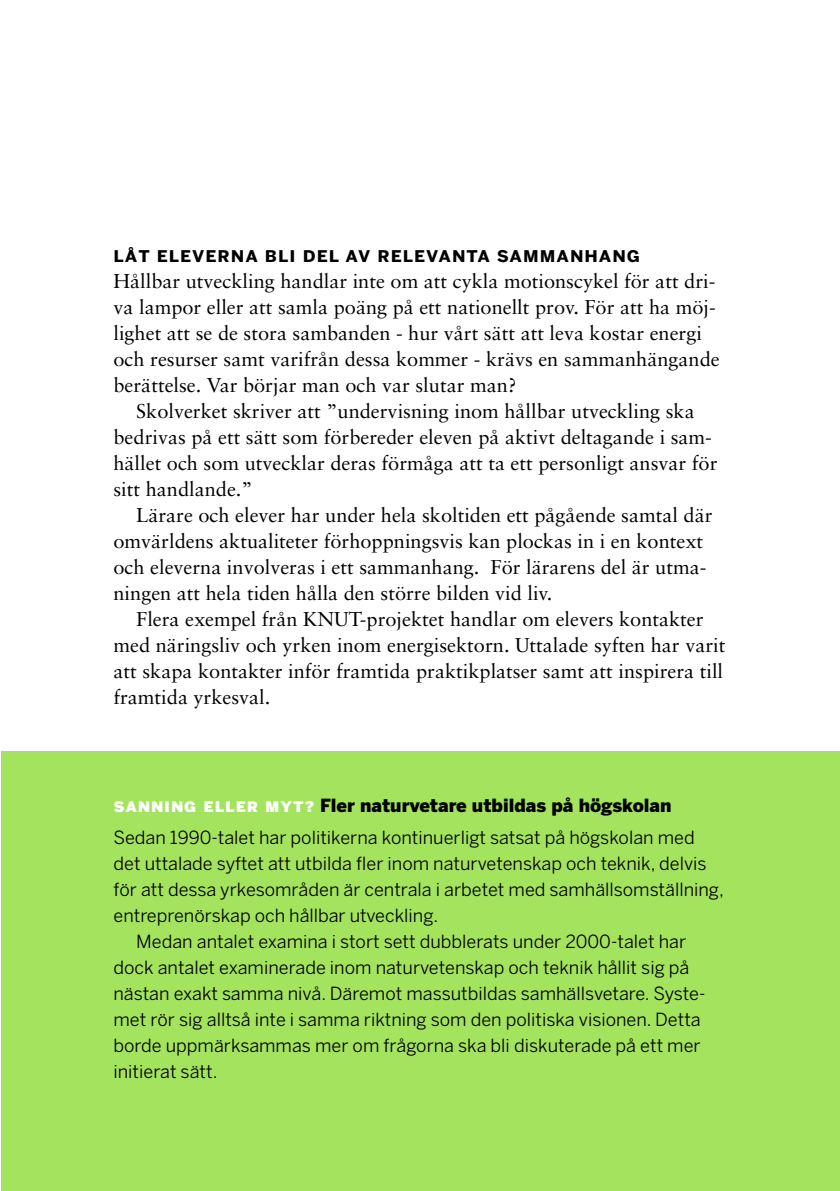
<style>
.page{position:relative;width:840px;height:1191px;background:#fff}
.page>*{position:absolute;margin:0;border:0;box-sizing:border-box;transform-origin:0 0}
.t1{font:20px "Sabon Roman Os F";color:#000}
.t2{font:20px "Benton Sans Bold SC";letter-spacing:.05em;color:#000}
.t3{font:18px/31.6px "Benton Sans";color:#000}
.s1{font-family:"Benton Sans Black SC";color:#fff}
.s2{font-weight:900}
</style>
<div class="page">
<div style="left:1px;top:751px;width:838px;height:440px;background:#a3e35e"></div>
<p class="t2" style="left:113px;top:242px;width:528px">LÅT ELEVERNA BLI DEL AV RELEVANTA SAMMANHANG</p>
<p class="t1" style="left:113px;top:269px;width:603px">Hållbar utveckling handlar inte om att cykla motionscykel för att dri-</p>
<p class="t1" style="left:113px;top:295px;width:603px">va lampor eller att samla poäng på ett nationellt prov. För att ha möj-</p>
<p class="t1" style="left:113px;top:321px;width:589px">lighet att se de stora sambanden - hur vårt sätt att leva kostar energi</p>
<p class="t1" style="left:113px;top:347px;width:607px">och resurser samt varifrån dessa kommer - krävs en sammanhängande</p>
<p class="t1" style="left:113px;top:373px;width:404px">berättelse. Var börjar man och var slutar man?</p>
<p class="t1" style="left:136px;top:399px;width:559px">Skolverket skriver att ”undervisning inom hållbar utveckling ska</p>
<p class="t1" style="left:113px;top:425px;width:599px">bedrivas på ett sätt som förbereder eleven på aktivt deltagande i sam-</p>
<p class="t1" style="left:113px;top:451px;width:605px">hället och som utvecklar deras förmåga att ta ett personligt ansvar för</p>
<p class="t1" style="left:113px;top:477px;width:140px">sitt handlande.”</p>
<p class="t1" style="left:136px;top:503px;width:577px">Lärare och elever har under hela skoltiden ett pågående samtal där</p>
<p class="t1" style="left:113px;top:529px;width:591px">omvärldens aktualiteter förhoppningsvis kan plockas in i en kontext</p>
<p class="t1" style="left:113px;top:555px;width:594px">och eleverna involveras i ett sammanhang. För lärarens del är utma-</p>
<p class="t1" style="left:113px;top:581px;width:440px">ningen att hela tiden hålla den större bilden vid liv.</p>
<p class="t1" style="left:136px;top:607px;width:568px">Flera exempel från KNUT-projektet handlar om elevers kontakter</p>
<p class="t1" style="left:113px;top:633px;width:613px">med näringsliv och yrken inom energisektorn. Uttalade syften har varit</p>
<p class="t1" style="left:113px;top:659px;width:610px">att skapa kontakter inför framtida praktikplatser samt att inspirera till</p>
<p class="t1" style="left:113px;top:685px;width:158px">framtida yrkesval.</p>
<p class="t3" style="left:113px;top:789px;width:582px"><span class="s1">SANNING ELLER MYT?</span> <span class="s2">Fler naturvetare utbildas på högskolan<br></span>Sedan 1990-talet har politikerna kontinuerligt satsat på högskolan med</p>
<p class="t3" style="left:113px;top:847px;width:594px">det uttalade syftet att utbilda fler inom naturvetenskap och teknik, delvis</p>
<p class="t3" style="left:113px;top:873px;width:611px">för att dessa yrkesområden är centrala i arbetet med samhällsomställning,</p>
<p class="t3" style="left:113px;top:899px;width:326px">entreprenörskap och hållbar utveckling.</p>
<p class="t3" style="left:136px;top:925px;width:551px">Medan antalet examina i stort sett dubblerats under 2000-talet har</p>
<p class="t3" style="left:113px;top:951px;width:577px">dock antalet examinerade inom naturvetenskap och teknik hållit sig på</p>
<p class="t3" style="left:113px;top:977px;width:593px">nästan exakt samma nivå. Däremot massutbildas samhällsvetare. Syste-</p>
<p class="t3" style="left:113px;top:1003px;width:588px">met rör sig alltså inte i samma riktning som den politiska visionen. Detta</p>
<p class="t3" style="left:113px;top:1029px;width:588px">borde uppmärksammas mer om frågorna ska bli diskuterade på ett mer</p>
<p class="t3" style="left:113px;top:1055px;width:106px">initierat sätt.</p>
</div>
